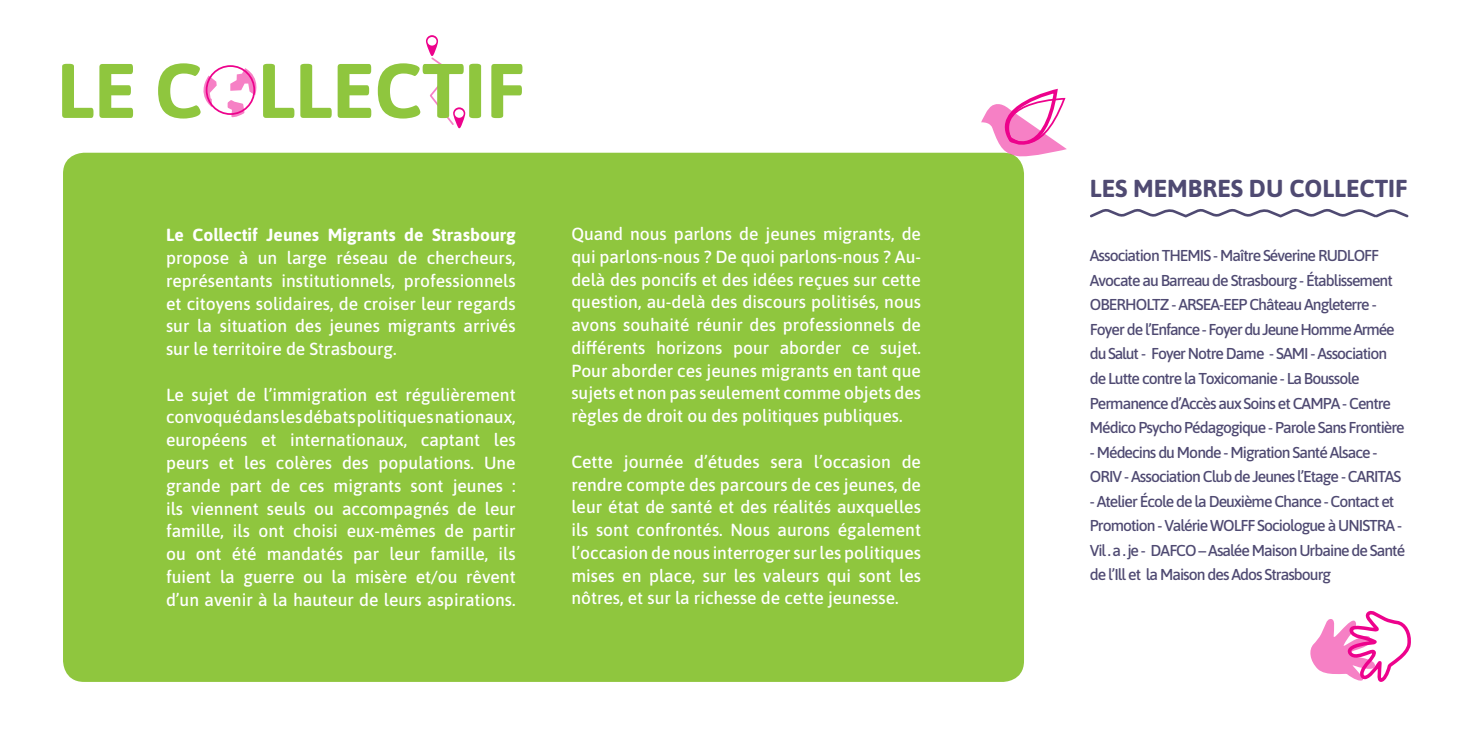
<style>
.page{position:relative;width:1474px;height:745px;background:#fff}
.page>*{position:absolute;margin:0;border:0;box-sizing:border-box;transform-origin:0 0}
.t1{font:700 77px "Asap";color:#8fc63e}
.t2{font:700 24.5px "Asap";color:#4f4a72}
.t3{font:500 17.5px/22.8px "Asap";color:#fff;text-align:justify}
.t4{font:700 17.5px "Asap";color:#fff}
.t5{font:500 15.75px/24.5px "Asap";letter-spacing:-.06em;color:#4f4a72}
</style>
<div class="page">
<svg style="left:426px;top:35px;width:39px;height:93px"></svg>
<div style="left:454px;top:109px;width:10px;height:9px;background:#fff;border-radius:50%"></div>
<div style="left:63px;top:153px;width:961px;height:528px;background:#8fc63e;border-radius:21px"></div>
<div style="left:206px;top:65px;width:49px;height:50px;border:2px solid #ed028c;border-radius:50%"></div>
<svg style="left:203px;top:75px;width:14px;height:32px"></svg>
<svg style="left:226px;top:68px;width:31px;height:50px"></svg>
<svg style="left:1090px;top:208px;width:319px;height:10px"></svg>
<svg style="left:1310px;top:610px;width:100px;height:72px"></svg>
<svg style="left:981px;top:88px;width:85px;height:76px"></svg>
<h1 class="t1" style="left:57px;top:46px;width:469px">LE C LLECTIF</h1>
<p class="t4" style="left:166px;top:225px;width:351px">Le Collectif Jeunes Migrants de Strasbourg</p>
<p class="t3" style="left:166px;top:246px;width:351px">propose à un large réseau de chercheurs, représentants institutionnels, professionnels et citoyens solidaires, de croiser leur regards sur la situation des jeunes migrants arrivés sur le territoire de Strasbourg.</p>
<p class="t3" style="left:166px;top:382px;width:351px">Le sujet de l’immigration est régulièrement convoqué dans les débats politiques nationaux, européens et internationaux, captant les peurs et les colères des populations. Une grande part de ces migrants sont jeunes : ils viennent seuls ou accompagnés de leur famille, ils ont choisi eux-mêmes de partir ou ont été mandatés par leur famille, ils fuient la guerre ou la misère et/ou rêvent d’un avenir à la hauteur de leurs aspirations.</p>
<p class="t3" style="left:571px;top:222px;width:351px">Quand nous parlons de jeunes migrants, de qui parlons-nous ? De quoi parlons-nous ? Au&shy;delà des poncifs et des idées reçues sur cette question, au-delà des discours politisés, nous avons souhaité réunir des professionnels de différents horizons pour aborder ce sujet.<br>Pour aborder ces jeunes migrants en tant que sujets et non pas seulement comme objets des règles de droit ou des politiques publiques.</p>
<p class="t3" style="left:571px;top:450px;width:351px">Cette journée d’études sera l’occasion de rendre compte des parcours de ces jeunes, de leur état de santé et des réalités auxquelles ils sont confrontés. Nous aurons également l’occasion de nous interroger sur les politiques mises en place, sur les valeurs qui sont les nôtres, et sur la richesse de cette jeunesse.</p>
<h2 class="t2" style="left:1089px;top:174px;width:319px">LES MEMBRES DU COLLECTIF</h2>
<p class="t5" style="left:1089px;top:243px;width:316px">Association THEMIS - Maître Séverine RUDLOFF Avocate au Barreau de Strasbourg - Établissement OBERHOLTZ - ARSEA-EEP Château Angleterre - Foyer de l’Enfance - Foyer du Jeune Homme Armée du Salut - Foyer Notre Dame - SAMI - Association de Lutte contre la Toxicomanie - La Boussole Permanence d’Accès aux Soins et CAMPA - Centre Médico Psycho Pédagogique - Parole Sans Frontière</p>
<p class="t5" style="left:1089px;top:439px;width:313px">- Médecins du Monde - Migration Santé Alsace -<br>ORIV - Association Club de Jeunes l’Etage - CARITAS</p>
<p class="t5" style="left:1089px;top:488px;width:317px">- Atelier École de la Deuxième Chance - Contact et Promotion - Valérie WOLFF Sociologue à UNISTRA - Vil . a . je - DAFCO – Asalée Maison Urbaine de Santé de l’Ill et la Maison des Ados Strasbourg</p>
</div>
